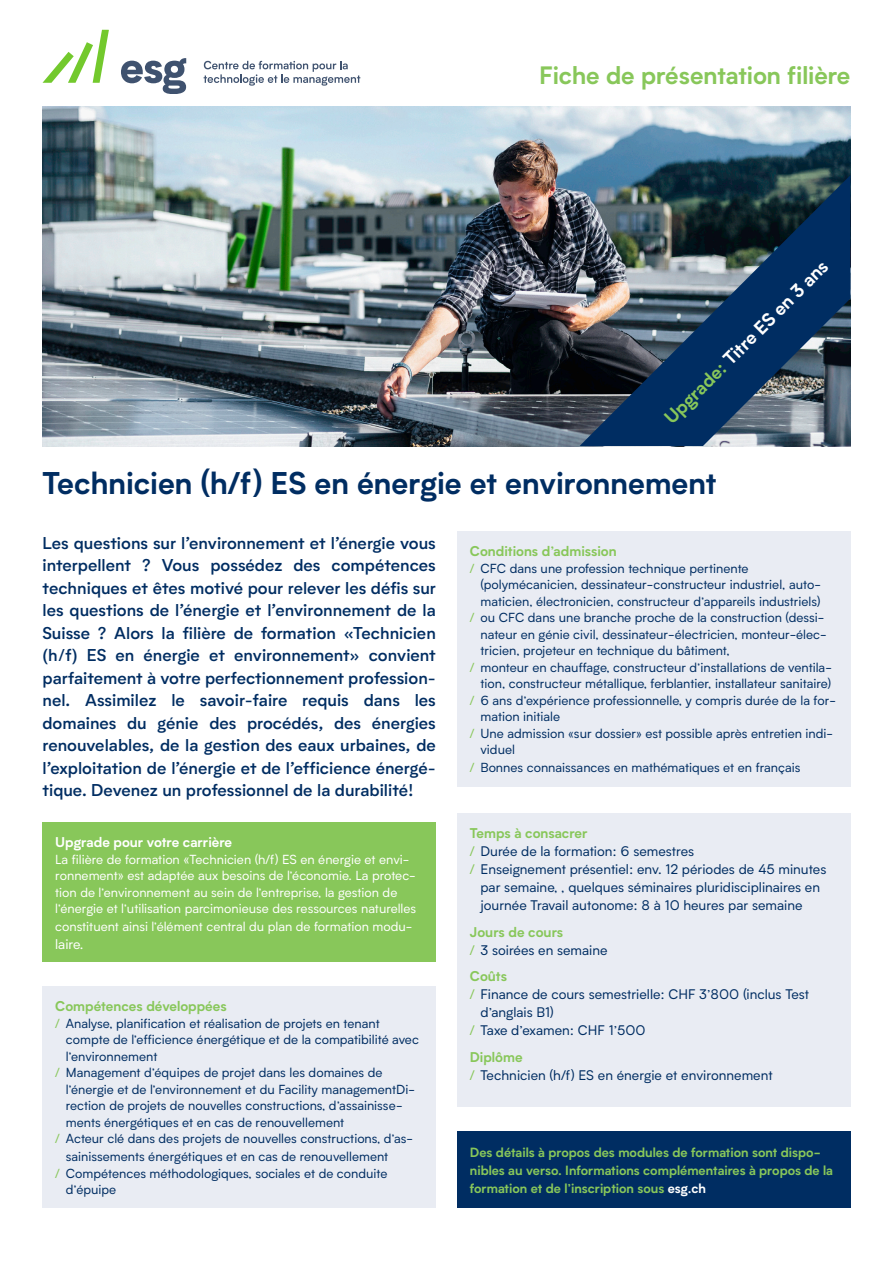
<style>
.page{position:relative;width:893px;height:1263px;background:#fff}
.page>*{position:absolute;margin:0;border:0;box-sizing:border-box;transform-origin:0 0}
.t1{font:700 30px "Biotif";color:#002d62}
.t2{font:700 24px "Biotif";color:#88c75a}
.t3{font:700 18px "Biotif";color:#fff}
.t4{font:500 16.5px/22.5px "Biotif";color:#002d62;text-align:justify}
.t5{font:13.5px/18px "Biotif";color:#002d62}
.t6{font:700 13.5px "Biotif";color:#88c75a}
.t7{font:700 13.5px "Biotif";color:#fff}
.t8{font:13.5px "Biotif";color:#fff}
.t9{font:12.75px "Biotif";color:#002d62}
.t10{font:12.75px/16.5px "Biotif";color:#fff}
.t11{font:700 12.75px/18px "Biotif";color:#88c75a}
.s1{color:#88c75a}
.s2{font-family:"Arial Narrow";font-size:13.5px}
.s3{font-family:"Arial Narrow"}
.s4{font-weight:700;color:#88c75a}
.s5{color:#fff}
</style>
<div class="page">
<img style="left:43px;top:106px;width:807px;height:340px">
<img style="left:580px;top:175px;width:270px;height:271px">
<div style="left:457px;top:1131px;width:393px;height:77px;background:#002d62"></div>
<div style="left:43px;top:986px;width:393px;height:222px;background:#e9ecf3"></div>
<div style="left:43px;top:823px;width:393px;height:139px;background:#88c75a"></div>
<div style="left:457px;top:813px;width:393px;height:294px;background:#e9ecf3"></div>
<svg style="left:43px;top:30px;width:66px;height:53px"></svg>
<svg style="left:121px;top:58px;width:65px;height:36px"></svg>
<svg style="left:204px;top:61px;width:156px;height:25px"></svg>
<div style="left:457px;top:531px;width:393px;height:256px;background:#e9ecf3"></div>
<h2 class="t2" style="left:539px;top:57px;width:313px">Fiche de présentation filière</h2>
<h3 class="t3" style="left:658px;top:411px;width:224px;rotate:-45deg"><span class="s1">Upgrade:</span> Titre ES en 3 ans</h3>
<h1 class="t1" style="left:43px;top:460px;width:675px">Technicien (h/f) ES en énergie et environnement</h1>
<p class="t4" style="left:43px;top:531px;width:395px">Les questions sur l’environnement et l’énergie vous interpellent ? Vous possédez des compétences techniques et êtes motivé pour relever les défis sur les questions de l’énergie et l’environnement de la Suisse ? Alors la filière de formation «Technicien (h/f) ES en énergie et environnement» convient parfaitement à votre perfectionnement profession&shy;nel. Assimilez le savoir-faire requis dans les domaines du génie des procédés, des énergies renouvelables, de la gestion des eaux urbaines, de l’exploitation de l’énergie et de l’efficience énergé&shy;tique. Devenez un professionnel de la durabilité!</p>
<p class="t7" style="left:55px;top:832px;width:178px">Upgrade pour votre carrière</p>
<p class="t10" style="left:55px;top:850px;width:362px">La filière de formation <span class="s2">«</span>Technicien (h/f) ES en énergie et envi&shy;ronnement<span class="s2">»</span> est adaptée aux besoins de l’économie. La protec&shy;tion de l’environnement au sein de l’entreprise, la gestion de l’énergie et l’utilisation parcimonieuse des ressources naturelles</p>
<p class="t10" style="left:55px;top:918px;width:359px">constituent ainsi l’élément central du plan de formation modu-</p>
<p class="t8" style="left:55px;top:935px;width:30px">laire.</p>
<p class="t6" style="left:55px;top:996px;width:173px">Compétences développées</p>
<p class="t9" style="left:55px;top:1014px;width:326px"><span class="s1">/</span> Analyse, planification et réalisation de projets en tenant</p>
<p class="t9" style="left:66px;top:1031px;width:355px">compte de l’efficience énergétique et de la compatibilité avec</p>
<p class="t9" style="left:66px;top:1047px;width:93px">l’environnement</p>
<p class="t9" style="left:55px;top:1064px;width:329px"><span class="s1">/</span> Management d’équipes de projet dans les domaines de</p>
<p class="t9" style="left:66px;top:1080px;width:350px">l’énergie et de l’environnement et du Facility managementDi-</p>
<p class="t9" style="left:66px;top:1097px;width:338px">rection de projets de nouvelles constructions, d’assainisse-</p>
<p class="t9" style="left:66px;top:1113px;width:280px">ments énergétiques et en cas de renouvellement</p>
<p class="t9" style="left:55px;top:1130px;width:359px"><span class="s1">/</span> Acteur clé dans des projets de nouvelles constructions, d’as-</p>
<p class="t9" style="left:66px;top:1148px;width:324px">sainissements énergétiques et en cas de renouvellement</p>
<p class="t9" style="left:55px;top:1164px;width:334px"><span class="s1">/</span> Compétences méthodologiques, sociales et de conduite</p>
<p class="t9" style="left:66px;top:1181px;width:52px">d’épuipe</p>
<p class="t6" style="left:470px;top:541px;width:148px">Conditions d’admission</p>
<p class="t9" style="left:470px;top:559px;width:280px"><span class="s1">/</span> CFC dans une profession technique pertinente</p>
<p class="t9" style="left:480px;top:576px;width:342px">(polymécanicien, dessinateur-constructeur industriel, auto-</p>
<p class="t9" style="left:480px;top:592px;width:342px">maticien, électronicien, constructeur d’appareils industriels)</p>
<p class="t9" style="left:470px;top:609px;width:356px"><span class="s1">/</span> ou CFC dans une branche proche de la construction (dessi-</p>
<p class="t9" style="left:480px;top:625px;width:348px">nateur en génie civil, dessinateur-électricien, monteur-élec-</p>
<p class="t9" style="left:480px;top:642px;width:251px">tricien, projeteur en technique du bâtiment,</p>
<p class="t9" style="left:470px;top:658px;width:363px"><span class="s1">/</span> monteur en chauffage, constructeur d’installations de ventila-</p>
<p class="t9" style="left:480px;top:675px;width:352px">tion, constructeur métallique, ferblantier, installateur sanitaire)</p>
<p class="t9" style="left:470px;top:691px;width:367px"><span class="s1">/</span> 6 ans d’expérience professionnelle, y compris durée de la for-</p>
<p class="t9" style="left:480px;top:708px;width:81px">mation initiale</p>
<p class="t9" style="left:470px;top:724px;width:365px"><span class="s1">/</span> Une admission <span class="s3">«</span>sur dossier<span class="s3">»</span> est possible après entretien indi-</p>
<p class="t9" style="left:480px;top:741px;width:36px">viduel</p>
<p class="t9" style="left:470px;top:759px;width:332px"><span class="s1">/</span> Bonnes connaissances en mathématiques et en français</p>
<p class="t6" style="left:470px;top:823px;width:119px">Temps à consacrer</p>
<p class="t5" style="left:470px;top:841px;width:226px"><span class="s1">/</span> Durée de la formation: 6 semestres</p>
<p class="t5" style="left:470px;top:859px;width:358px"><span class="s1">/</span> Enseignement présentiel: env. 12 périodes de 45 minutes</p>
<p class="t5" style="left:480px;top:877px;width:341px">par semaine, , quelques séminaires pluridisciplinaires en</p>
<p class="t5" style="left:480px;top:895px;width:323px">journée Travail autonome: 8 à 10 heures par semaine</p>
<p class="t5" style="left:470px;top:922px;width:139px"><span class="s4">Jours de cours<br></span><span class="s1">/</span> 3 soirées en semaine</p>
<p class="t6" style="left:470px;top:966px;width:39px">Coûts</p>
<p class="t5" style="left:470px;top:985px;width:341px"><span class="s1">/</span> Finance de cours semestrielle: CHF 3’800 (inclus Test</p>
<p class="t5" style="left:480px;top:1003px;width:75px">d’anglais B1)</p>
<p class="t5" style="left:470px;top:1021px;width:177px"><span class="s1">/</span> Taxe d’examen: CHF 1’500</p>
<p class="t5" style="left:470px;top:1047px;width:304px"><span class="s4">Diplôme<br></span><span class="s1">/</span> Technicien (h/f) ES en énergie et environnement</p>
<p class="t11" style="left:470px;top:1143px;width:365px">Des détails à propos des modules de formation sont dispo&shy;nibles au verso. Informations complémentaires à propos de la formation et de l’inscription sous <span class="s5">esg.ch</span></p>
</div>
